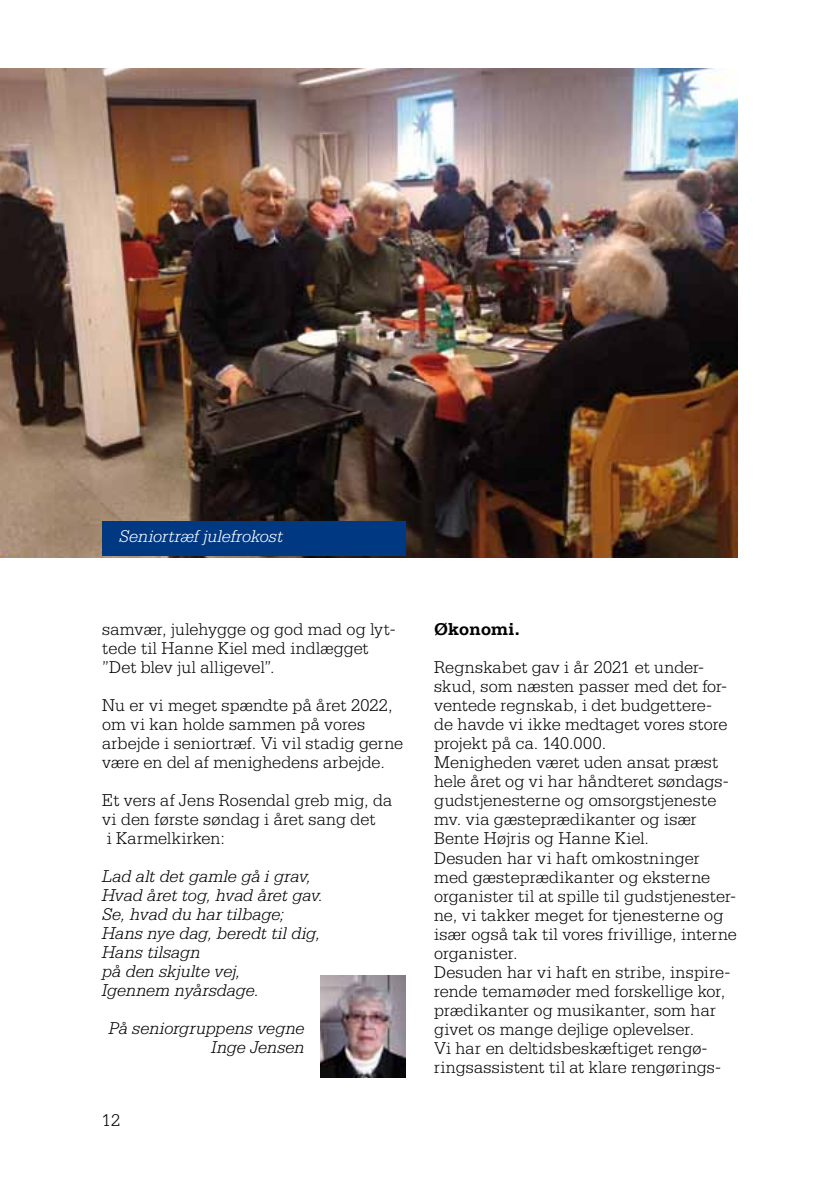
<style>
.page{position:relative;width:840px;height:1191px;background:#fff}
.page>*{position:absolute;margin:0;border:0;box-sizing:border-box;transform-origin:0 0}
.t1{font:300 18px/19px "Serifa";letter-spacing:.005em;color:#000}
.t2{font:italic 300 18px/19px "Serifa";color:#000}
.t3{font:italic 300 18px "Serifa";color:#fff}
.t4{font:700 18px "Serifa";color:#000}
</style>
<div class="page">
<img style="left:0;top:68px;width:737px;height:489px">
<div style="left:102px;top:521px;width:303px;height:35px;background:#003882"></div>
<img style="left:320px;top:975px;width:85px;height:102px">
<p class="t3" style="left:119px;top:526px;width:165px">Seniortræf julefrokost</p>
<p class="t1" style="left:102px;top:619px;width:295px">samvær, julehygge og god mad og lyt&shy;tede til Hanne Kiel med indlægget ”Det blev jul alligevel”.</p>
<p class="t1" style="left:102px;top:695px;width:302px">Nu er vi meget spændte på året 2022, om vi kan holde sammen på vores arbejde i seniortræf. Vi vil stadig gerne være en del af menighedens arbejde.</p>
<p class="t1" style="left:102px;top:790px;width:291px">Et vers af Jens Rosendal greb mig, da vi den første søndag i året sang det<br>i Karmelkirken:</p>
<p class="t2" style="left:102px;top:866px;width:223px">Lad alt det gamle gå i grav,<br>Hvad året tog, hvad året gav.<br>Se, hvad du har tilbage;<br>Hans nye dag, beredt til dig,<br>Hans tilsagn<br>på den skjulte vej,<br>Igennem nyårsdage.</p>
<p class="t2" style="left:109px;top:1019px;width:197px;text-align:right">På seniorgruppens vegne<br>Inge Jensen</p>
<p class="t1" style="left:102px;top:1110px;width:19px">12</p>
<p class="t4" style="left:434px;top:619px;width:87px">Økonomi.</p>
<p class="t1" style="left:434px;top:658px;width:304px">Regnskabet gav i år 2021 et under&shy;skud, som næsten passer med det for&shy;ventede regnskab, i det budgettere-<br>de havde vi ikke medtaget vores store projekt på ca. 140.000.<br>Menigheden været uden ansat præst hele året og vi har håndteret søndags&shy;gudstjenesterne og omsorgstjeneste mv. via gæsteprædikanter og især Bente Højris og Hanne Kiel.<br>Desuden har vi haft omkostninger med gæsteprædikanter og eksterne organister til at spille til gudstjenester&shy;ne, vi takker meget for tjenesterne og især også tak til vores frivillige, interne organister.<br>Desuden har vi haft en stribe, inspire&shy;rende temamøder med forskellige kor, prædikanter og musikanter, som har givet os mange dejlige oplevelser.<br>Vi har en deltidsbeskæftiget rengø&shy;ringsassistent til at klare rengørings-</p>
</div>
